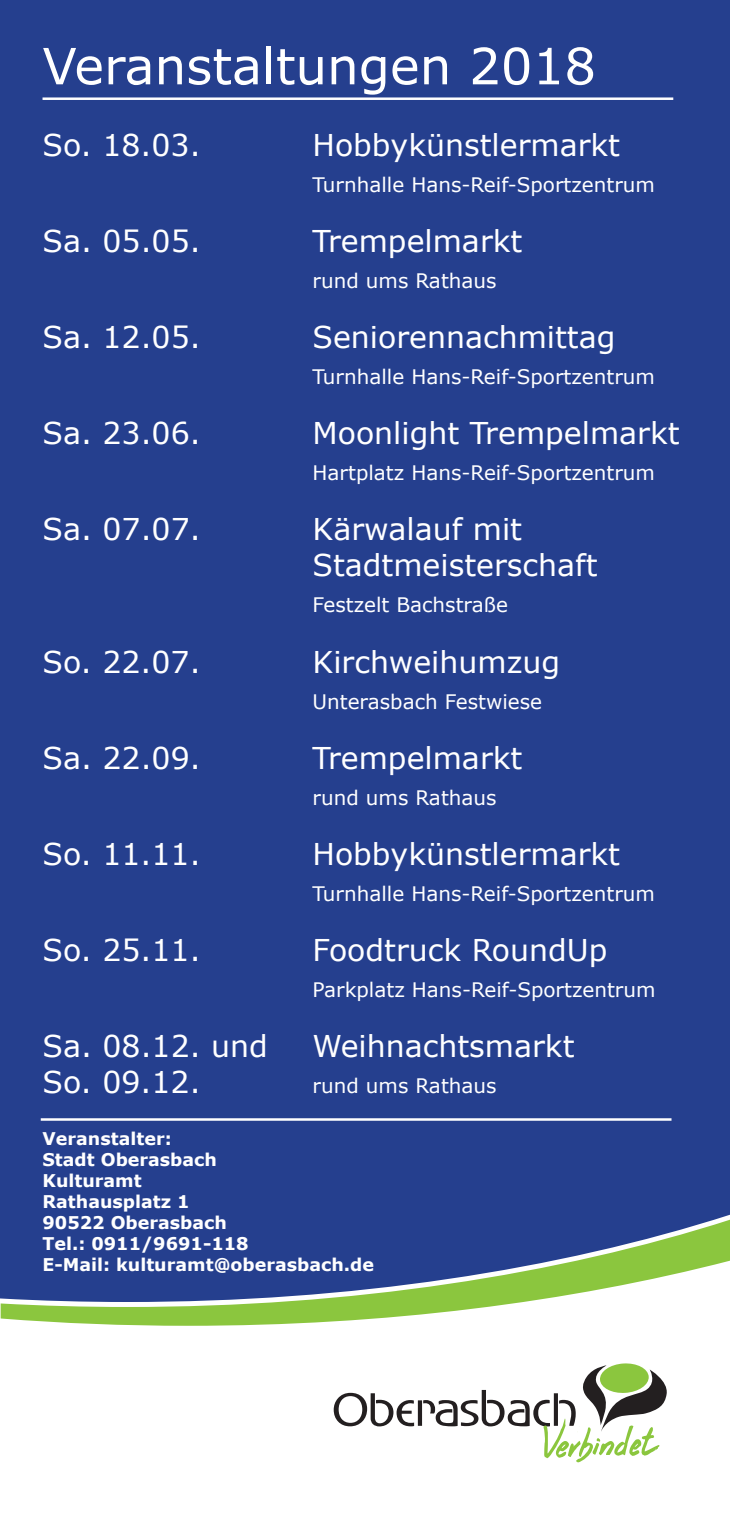
<style>
.page{position:relative;width:730px;height:1517px;background:#fff}
.page>*{position:absolute;margin:0;border:0;box-sizing:border-box;transform-origin:0 0}
.t1{font:50px "Verdana";color:#fff}
.t2{font:30px "Verdana";color:#fff}
.t3{font:20px "Verdana";color:#fff}
.t4{font:700 17.5px "Verdana";color:#fff}
</style>
<div class="page">
<div style="left:0;top:0;width:730px;height:1433px;background:#253f8e"></div>
<div style="left:0;top:1214px;width:730px;height:249px;background:#fff"></div>
<svg style="left:1px;top:1219px;width:729px;height:106px"></svg>
<svg style="left:334px;top:1362px;width:335px;height:100px"></svg>
<hr style="left:43px;top:97px;width:630px;height:3px;background:#fff">
<hr style="left:41px;top:1118px;width:630px;height:2px;background:#fff">
<p class="t1" style="left:43px;top:32px;width:555px">Veranstaltungen 2018</p>
<p class="t2" style="left:43px;top:125px;width:160px">So. 18.03.</p>
<p class="t2" style="left:313px;top:125px;width:309px">Hobbykünstlermarkt</p>
<p class="t3" style="left:313px;top:171px;width:344px">Turnhalle Hans-Reif-Sportzentrum</p>
<p class="t2" style="left:43px;top:221px;width:160px">Sa. 05.05.</p>
<p class="t2" style="left:313px;top:221px;width:211px">Trempelmarkt</p>
<p class="t3" style="left:313px;top:267px;width:186px">rund ums Rathaus</p>
<p class="t2" style="left:43px;top:317px;width:160px">Sa. 12.05.</p>
<p class="t2" style="left:313px;top:317px;width:304px">Seniorennachmittag</p>
<p class="t3" style="left:313px;top:363px;width:344px">Turnhalle Hans-Reif-Sportzentrum</p>
<p class="t2" style="left:43px;top:413px;width:160px">Sa. 23.06.</p>
<p class="t2" style="left:313px;top:413px;width:369px">Moonlight Trempelmarkt</p>
<p class="t3" style="left:313px;top:459px;width:344px">Hartplatz Hans-Reif-Sportzentrum</p>
<p class="t2" style="left:43px;top:509px;width:160px">Sa. 07.07.</p>
<p class="t2" style="left:313px;top:509px;width:211px">Kärwalauf mit</p>
<p class="t2" style="left:313px;top:545px;width:286px">Stadtmeisterschaft</p>
<p class="t3" style="left:313px;top:591px;width:197px">Festzelt Bachstraße</p>
<p class="t2" style="left:43px;top:641px;width:160px">So. 22.07.</p>
<p class="t2" style="left:313px;top:641px;width:249px">Kirchweihumzug</p>
<p class="t3" style="left:313px;top:687px;width:231px">Unterasbach Festwiese</p>
<p class="t2" style="left:43px;top:737px;width:160px">Sa. 22.09.</p>
<p class="t2" style="left:313px;top:737px;width:211px">Trempelmarkt</p>
<p class="t3" style="left:313px;top:783px;width:186px">rund ums Rathaus</p>
<p class="t2" style="left:43px;top:833px;width:160px">So. 11.11.</p>
<p class="t2" style="left:313px;top:833px;width:309px">Hobbykünstlermarkt</p>
<p class="t3" style="left:313px;top:879px;width:344px">Turnhalle Hans-Reif-Sportzentrum</p>
<p class="t2" style="left:43px;top:929px;width:160px">So. 25.11.</p>
<p class="t2" style="left:313px;top:929px;width:296px">Foodtruck RoundUp</p>
<p class="t3" style="left:313px;top:975px;width:344px">Parkplatz Hans-Reif-Sportzentrum</p>
<p class="t2" style="left:43px;top:1025px;width:227px">Sa. 08.12. und</p>
<p class="t2" style="left:313px;top:1025px;width:263px">Weihnachtsmarkt</p>
<p class="t2" style="left:43px;top:1061px;width:160px">So. 09.12.</p>
<p class="t3" style="left:313px;top:1071px;width:186px">rund ums Rathaus</p>
<p class="t4" style="left:43px;top:1126px;width:131px">Veranstalter:</p>
<p class="t4" style="left:43px;top:1147px;width:176px">Stadt Oberasbach</p>
<p class="t4" style="left:43px;top:1168px;width:101px">Kulturamt</p>
<p class="t4" style="left:43px;top:1189px;width:149px">Rathausplatz 1</p>
<p class="t4" style="left:43px;top:1210px;width:186px">90522 Oberasbach</p>
<p class="t4" style="left:43px;top:1231px;width:208px">Tel.: 0911/9691-118</p>
<p class="t4" style="left:43px;top:1252px;width:333px">E-Mail: kulturamt@oberasbach.de</p>
</div>
